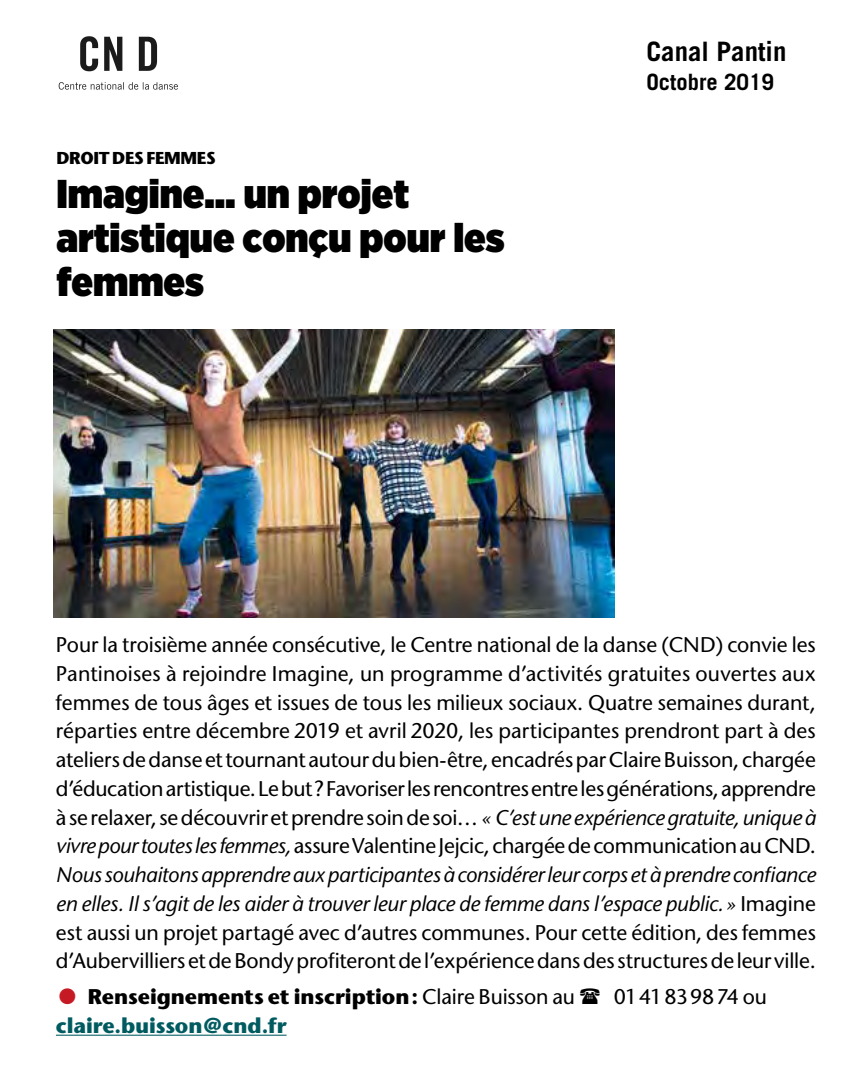
<style>
.page{position:relative;width:866px;height:1089px;background:#fff}
.page>*{position:absolute;margin:0;border:0;box-sizing:border-box;transform-origin:0 0}
.t1{font:900 40.25px/44px "Gotham Narrow";color:#000}
.t2{font:700 26.75px "Trade Gothic LT Std";color:#000}
.t3{font:700 22.5px "Trade Gothic LT Std";color:#000}
.t4{font:21.25px/28.8px "Stone Sans";letter-spacing:-.005em;color:#000;text-align:justify}
.t5{font:700 21.25px "Stone Sans";letter-spacing:-.005em;color:#000}
.t6{font:700 21.25px "Stone Sans";letter-spacing:-.005em;color:#005b60}
.t7{font:700 17.25px "Stone Sans";letter-spacing:-.02em;color:#000}
.s1{font-style:italic}
.s2{font-size:45px;color:#c51a24}
.s3{font-weight:400}
</style>
<div class="page">
<hr style="left:56px;top:1034px;width:230px;height:1px;background:#005b60">
<img style="left:54px;top:329px;width:560px;height:288px">
<img style="left:58px;top:36px;width:120px;height:54px">
<p class="t7" style="left:56px;top:148px;width:161px">DROIT DES FEMMES</p>
<h1 class="t1" style="left:56px;top:171px;width:450px">Imagine… un projet artistique conçu pour les femmes</h1>
<p class="t2" style="left:646px;top:35px;width:141px">Canal Pantin</p>
<p class="t3" style="left:646px;top:69px;width:129px">Octobre 2019</p>
<p class="t4" style="left:56px;top:630px;width:761px">Pour la troisième année consécutive, le Centre national de la danse (CND) convie les Pantinoises à rejoindre Imagine, un programme d’activités gratuites ouvertes aux femmes de tous âges et issues de tous les milieux sociaux. Quatre semaines durant, réparties entre décembre 2019 et avril 2020, les participantes prendront part à des ateliers de danse et tournant autour du bien-être, encadrés par Claire Buisson, chargée d’éducation artistique. Le but? Favoriser les rencontres entre les générations, apprendre à se relaxer, se découvrir et prendre soin de soi… <span class="s1">« C’est une expérience gratuite, unique à vivre pour toutes les femmes,</span> assure Valentine Jejcic, chargée de communication au CND.<br><span class="s1">Nous souhaitons apprendre aux participantes à considérer leur corps et à prendre confiance en elles. Il s’agit de les aider à trouver leur place de femme dans l’espace public. »</span> Imagine est aussi un projet partagé avec d’autres communes. Pour cette édition, des femmes d’Aubervilliers et de Bondy profiteront de l’expérience dans des structures de leur ville.</p>
<p class="t5" style="left:56px;top:984px;width:520px"><span class="s2">•</span> Renseignements et inscription: <span class="s3">Claire Buisson au</span></p>
<p class="t4" style="left:613px;top:982px;width:155px">0141839874 ou</p>
<p class="t6" style="left:56px;top:1012px;width:232px">claire.buisson@cnd.fr</p>
</div>
